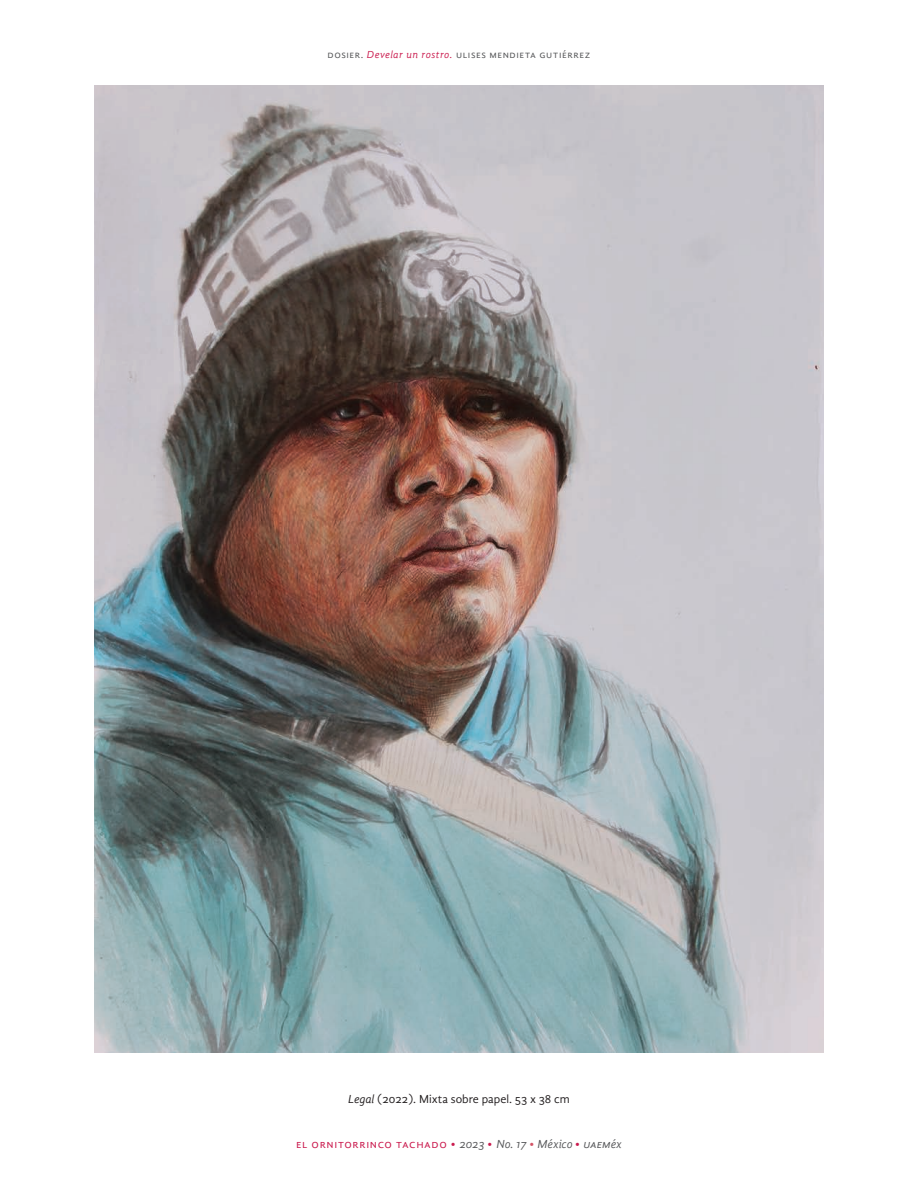
<style>
.page{position:relative;width:918px;height:1188px;background:#fff}
.page>*{position:absolute;margin:0;border:0;box-sizing:border-box;transform-origin:0 0}
.t1{font:12px "Gandhi Sans";letter-spacing:.05em;color:#ca1b4e}
.t2{font:12px "Gandhi Sans";color:#231f20}
.t3{font:10.5px "Gandhi Sans";letter-spacing:.05em;color:#57585a}
.s1{font-style:italic;color:#ca1b4e}
.s2{font-style:italic}
.s3{font-style:italic;color:#57585a}
.s4{color:#d35466}
</style>
<div class="page">
<img style="left:95px;top:86px;width:728px;height:967px">
<p class="t3" style="left:328px;top:48px;width:264px">Dosier. <span class="s1">Develar un rostro.</span> Ulises Mendieta Gutiérrez</p>
<p class="t2" style="left:348px;top:1092px;width:223px"><span class="s2">Legal</span> (2022)<span class="s2">.</span> Mixta sobre papel. 53 x 38 cm</p>
<p class="t1" style="left:296px;top:1137px;width:327px">el ornitorrinco tachad o • <span class="s3">2023</span> • <span class="s3">No. 17</span> <span class="s4">•</span> <span class="s3">México</span> • <span class="s3">uaeméx</span></p>
</div>
